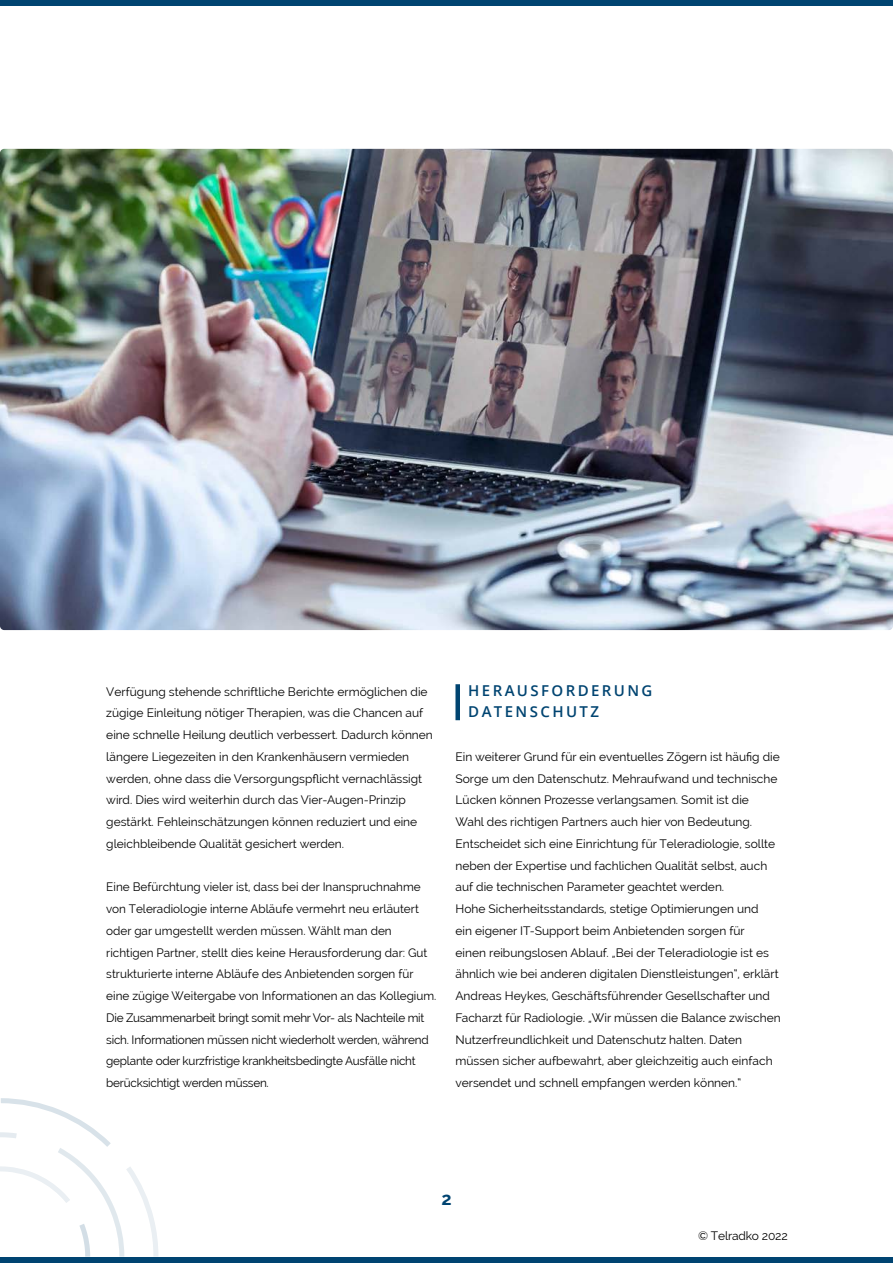
<style>
.page{position:relative;width:893px;height:1263px;background:#fff}
.page>*{position:absolute;margin:0;border:0;box-sizing:border-box;transform-origin:0 0}
.t1{font:700 18px "Raleway";color:#004471}
.t2{font:600 15px/21.8px "Open Sans";letter-spacing:.16em;color:#004471}
.t3{font:12px/21.8px "Raleway";color:#000}
</style>
<div class="page">
<div style="left:0;top:1256px;width:893px;height:7px;background:#004471"></div>
<div style="left:0;top:0;width:893px;height:6px;background:#004471"></div>
<svg style="left:0;top:1098px;width:158px;height:158px"></svg>
<img style="left:0;top:149px;width:893px;height:481px">
<div style="left:455px;top:684px;width:5px;height:36px;background:#004471"></div>
<p class="t3" style="left:106px;top:680px;width:328px">Verfügung stehende schriftliche Berichte ermöglichen die zügige Einleitung nötiger Therapien, was die Chancen auf eine schnelle Heilung deutlich verbessert. Dadurch können längere Liegezeiten in den Krankenhäusern vermieden werden, ohne dass die Versorgungspflicht vernachlässigt wird. Dies wird weiterhin durch das Vier-Augen-Prinzip gestärkt. Fehleinschätzungen können reduziert und eine gleichbleibende Qualität gesichert werden.</p>
<p class="t3" style="left:106px;top:876px;width:332px">Eine Befürchtung vieler ist, dass bei der Inanspruchnahme von Teleradiologie interne Abläufe vermehrt neu erläutert oder gar umgestellt werden müssen. Wählt man den richtigen Partner, stellt dies keine Herausforderung dar: Gut strukturierte interne Abläufe des Anbietenden sorgen für eine zügige Weitergabe von Informationen an das Kollegium.<br>Die Zusammenarbeit bringt somit mehr Vor- als Nachteile mit sich. Informationen müssen nicht wiederholt werden, während geplante oder kurzfristige krankheitsbedingte Ausfälle nicht berücksichtigt werden müssen.</p>
<p class="t2" style="left:468px;top:679px;width:186px">HERAUSFORDERUNG<br>DATENSCHUTZ</p>
<p class="t3" style="left:455px;top:746px;width:327px">Ein weiterer Grund für ein eventuelles Zögern ist häufig die Sorge um den Datenschutz. Mehraufwand und technische Lücken können Prozesse verlangsamen. Somit ist die<br>Wahl des richtigen Partners auch hier von Bedeutung.<br>Entscheidet sich eine Einrichtung für Teleradiologie, sollte neben der Expertise und fachlichen Qualität selbst, auch auf die technischen Parameter geachtet werden.<br>Hohe Sicherheitsstandards, stetige Optimierungen und<br>ein eigener IT-Support beim Anbietenden sorgen für<br>einen reibungslosen Ablauf. „Bei der Teleradiologie ist es ähnlich wie bei anderen digitalen Dienstleistungen“, erklärt Andreas Heykes, Geschäftsführender Gesellschafter und Facharzt für Radiologie. „Wir müssen die Balance zwischen Nutzerfreundlichkeit und Datenschutz halten. Daten müssen sicher aufbewahrt, aber gleichzeitig auch einfach versendet und schnell empfangen werden können.“</p>
<h1 class="t1" style="left:441px;top:1188px;width:12px">2</h1>
<p class="t3" style="left:698px;top:1224px;width:91px">© Telradko 2022</p>
</div>
